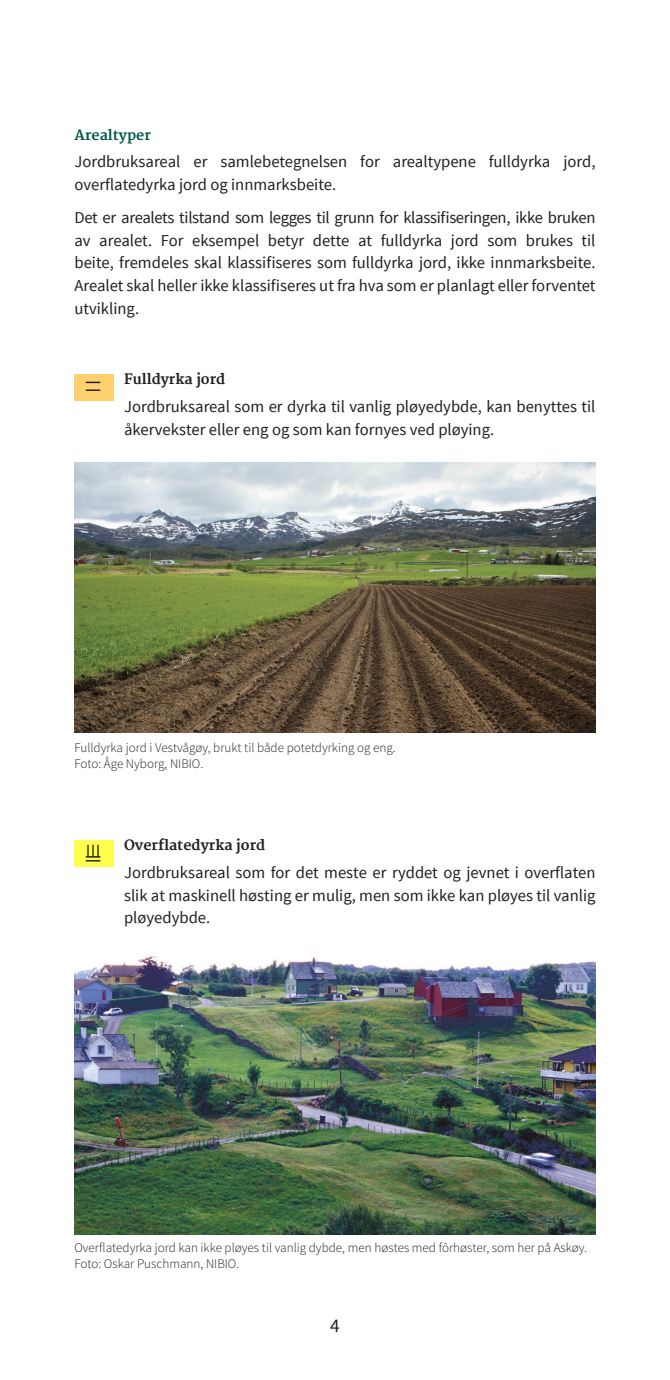
<style>
.page{position:relative;width:670px;height:1380px;background:#fff}
.page>*{position:absolute;margin:0;border:0;box-sizing:border-box;transform-origin:0 0}
.t1{font:19.25px "Source Sans Pro";color:#231f20}
.POP_Brødtekst_JAN_20{font:16.62px/22.8px "Source Sans Pro";color:#231f20}
.Undertittel{font:700 14px "Merriweather";color:#231f20}
.BOK_Mellomtittel_1{font:700 14px "Merriweather";color:#00594d}
.BOK_Bildetekst{font:300 13.12px/15.8px "Source Sans Pro";color:#231f20}
</style>
<div class="page">
<img style="left:74px;top:463px;width:521px;height:269px">
<img style="left:74px;top:955px;width:521px;height:278px">
<div style="left:74px;top:374px;width:40px;height:26px;background:#ffd16e"></div>
<div style="left:74px;top:840px;width:40px;height:26px;background:#ffff4c"></div>
<p class="BOK_Mellomtittel_1" style="left:74px;top:126px;width:78px">Arealtyper</p>
<p class="POP_Brødtekst_JAN_20" style="left:74px;top:151px;width:522px">Jordbruksareal er samlebetegnelsen for arealtypene fulldyrka jord, overflatedyrka jord og innmarksbeite.</p>
<p class="POP_Brødtekst_JAN_20" style="left:74px;top:206px;width:522px;text-align:justify">Det er arealets tilstand som legges til grunn for klassifiseringen, ikke bruken av arealet. For eksempel betyr dette at fulldyrka jord som brukes til beite, fremdeles skal klassifiseres som fulldyrka jord, ikke innmarksbeite.<br>Arealet skal heller ikke klassifiseres ut fra hva som er planlagt eller forventet utvikling.</p>
<p class="Undertittel" style="left:124px;top:371px;width:103px">Fulldyrka jord</p>
<p class="POP_Brødtekst_JAN_20" style="left:124px;top:395px;width:473px">Jordbruksareal som er dyrka til vanlig pløyedybde, kan benyttes til åkervekster eller eng og som kan fornyes ved pløying.</p>
<p class="BOK_Bildetekst" style="left:74px;top:739px;width:323px">Fulldyrka jord i Vestvågøy, brukt til både potetdyrking og eng.</p>
<p class="BOK_Bildetekst" style="left:74px;top:755px;width:130px">Foto: Åge Nyborg, NIBIO.</p>
<p class="Undertittel" style="left:124px;top:836px;width:143px">Overflatedyrka jord</p>
<p class="POP_Brødtekst_JAN_20" style="left:124px;top:861px;width:473px;text-align:justify">Jordbruksareal som for det meste er ryddet og jevnet i overflaten slik at maskinell høsting er mulig, men som ikke kan pløyes til vanlig pløyedybde.</p>
<p class="BOK_Bildetekst" style="left:74px;top:1239px;width:514px">Overflatedyrka jord kan ikke pløyes til vanlig dybde, men høstes med fôrhøster, som her på Askøy.<br>Foto: Oskar Puschmann, NIBIO.</p>
<p class="t1" style="left:330px;top:1313px;width:11px">4</p>
</div>
